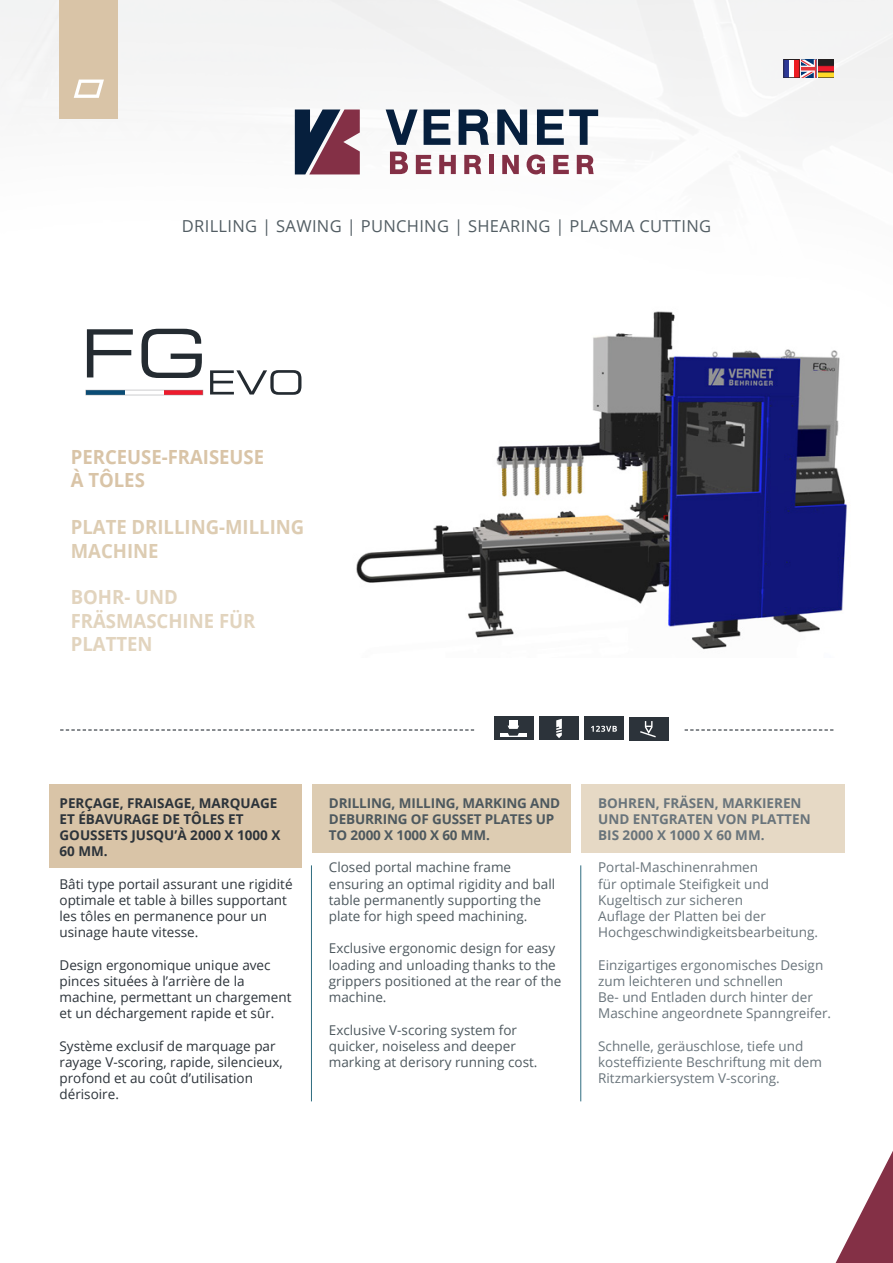
<style>
.page{position:relative;width:893px;height:1263px;background:#fff}
.page>*{position:absolute;margin:0;border:0;box-sizing:border-box;transform-origin:0 0}
.t1{font:700 19.5px/23.4px "Open Sans";color:#e2d4be;scale:.95 1}
.t2{font:700 19.5px/23.4px "Open Sans";color:#ddccb2;scale:.95 1}
.t3{font:700 19.5px "Open Sans";color:#d9c4a7;scale:.95 1}
.t4{font:16.5px "Open Sans";letter-spacing:.02em;color:#525d63}
.t5{font:13.5px/16.2px "Open Sans";color:#69747b}
.t6{font:13.5px/16.2px "Open Sans";color:#2c333a}
.t7{font:13.5px/16.2px "Open Sans";color:#4d585e}
.t8{font:700 13.5px/16.2px "Open Sans";color:#2c333a}
.t9{font:700 13.5px/16.2px "Open Sans";letter-spacing:-.01em;color:#4d585e}
.t10{font:700 13.5px/16.2px "Open Sans";color:#69747b}
</style>
<div class="page">
<img style="left:0;top:0;width:893px;height:832px">
<div style="left:60px;top:0;width:58px;height:118px;background:#d9c4a7"></div>
<div style="left:784px;top:60px;width:15px;height:18px;background:#fff"></div>
<div style="left:784px;top:60px;width:5px;height:18px;background:#2d3896"></div>
<div style="left:794px;top:60px;width:5px;height:18px;background:#ee1d23"></div>
<svg style="left:801px;top:60px;width:32px;height:18px"></svg>
<svg style="left:295px;top:109px;width:65px;height:65px;background:#63465c"></svg>
<svg style="left:390px;top:152px;width:18px;height:22px"></svg>
<svg style="left:416px;top:155px;width:15px;height:19px"></svg>
<svg style="left:439px;top:155px;width:17px;height:19px"></svg>
<svg style="left:464px;top:155px;width:17px;height:19px"></svg>
<div style="left:489px;top:155px;width:5px;height:19px;background:#843046"></div>
<svg style="left:502px;top:155px;width:17px;height:19px"></svg>
<svg style="left:527px;top:154px;width:18px;height:20px"></svg>
<svg style="left:553px;top:155px;width:16px;height:19px"></svg>
<svg style="left:577px;top:155px;width:17px;height:19px"></svg>
<svg style="left:386px;top:110px;width:32px;height:35px"></svg>
<svg style="left:497px;top:110px;width:30px;height:35px"></svg>
<svg style="left:424px;top:110px;width:26px;height:35px"></svg>
<svg style="left:537px;top:110px;width:61px;height:35px"></svg>
<svg style="left:459px;top:110px;width:30px;height:35px"></svg>
<div style="left:539px;top:716px;width:40px;height:24px;background:#2c333a"></div>
<svg style="left:556px;top:719px;width:6px;height:19px"></svg>
<div style="left:629px;top:717px;width:40px;height:23px;background:#2c333a"></div>
<svg style="left:640px;top:721px;width:16px;height:17px"></svg>
<div style="left:584px;top:716px;width:40px;height:24px;background:#2c333a"></div>
<svg style="left:591px;top:726px;width:26px;height:6px"></svg>
<div style="left:494px;top:716px;width:39px;height:24px;background:#2c333a"></div>
<div style="left:509px;top:720px;width:9px;height:7px;background:#fff"></div>
<hr style="left:500px;top:733px;width:27px;height:3px;background:#fff">
<svg style="left:508px;top:726px;width:11px;height:10px"></svg>
<svg style="left:685px;top:729px;width:148px;height:1px"></svg>
<svg style="left:60px;top:729px;width:414px;height:1px"></svg>
<hr style="left:311px;top:865px;width:1px;height:236px;background:#2f6d80">
<hr style="left:580px;top:865px;width:1px;height:236px;background:#2f6d80">
<svg style="left:74px;top:80px;width:30px;height:18px"></svg>
<img style="left:326px;top:302px;width:533px;height:355px">
<svg style="left:87px;top:329px;width:46px;height:48px"></svg>
<svg style="left:141px;top:329px;width:61px;height:49px"></svg>
<svg style="left:210px;top:370px;width:91px;height:25px"></svg>
<svg style="left:85px;top:390px;width:118px;height:5px"></svg>
<div style="left:49px;top:784px;width:252px;height:84px;background:#d9c4a7"></div>
<div style="left:312px;top:784px;width:259px;height:69px;background:#ddccb2"></div>
<div style="left:581px;top:784px;width:263px;height:69px;background:#e6d9c5"></div>
<svg style="left:836px;top:1151px;width:57px;height:112px"></svg>
<p class="t4" style="left:182px;top:214px;width:531px">DRILLING | SAWING | PUNCHING | SHEARING | PLASMA CUTTING</p>
<p class="t3" style="left:71px;top:443px;width:205px">PERCEUSE-FRAISEUSE</p>
<p class="t3" style="left:71px;top:466px;width:80px">À TÔLES</p>
<p class="t2" style="left:71px;top:515px;width:247px">PLATE DRILLING-MILLING<br>MACHINE</p>
<p class="t1" style="left:71px;top:585px;width:196px">BOHR- UND<br>FRÄSMASCHINE FÜR<br>PLATTEN</p>
<p class="t8" style="left:60px;top:794px;width:222px">PERÇAGE, FRAISAGE, MARQUAGE<br>ET ÉBAVURAGE DE TÔLES ET<br>GOUSSETS JUSQU’À 2000 X 1000 X<br>60 MM.</p>
<p class="t6" style="left:60px;top:875px;width:235px">Bâti type portail assurant une rigidité optimale et table à billes supportant les tôles en permanence pour un usinage haute vitesse.</p>
<p class="t6" style="left:60px;top:956px;width:233px">Design ergonomique unique avec pinces situées à l’arrière de la machine, permettant un chargement et un déchargement rapide et sûr.</p>
<p class="t6" style="left:60px;top:1037px;width:225px">Système exclusif de marquage par rayage V-scoring, rapide, silencieux, profond et au coût d’utilisation dérisoire.</p>
<p class="t9" style="left:329px;top:794px;width:233px">DRILLING, MILLING, MARKING AND<br>DEBURRING OF GUSSET PLATES UP<br>TO 2000 X 1000 X 60 MM.</p>
<p class="t7" style="left:329px;top:859px;width:228px">Closed portal machine frame ensuring an optimal rigidity and ball table permanently supporting the plate for high speed machining.</p>
<p class="t7" style="left:329px;top:940px;width:234px">Exclusive ergonomic design for easy loading and unloading thanks to the grippers positioned at the rear of the machine.</p>
<p class="t7" style="left:329px;top:1021px;width:210px">Exclusive V-scoring system for quicker, noiseless and deeper marking at derisory running cost.</p>
<p class="t10" style="left:598px;top:794px;width:214px">BOHREN, FRÄSEN, MARKIEREN<br>UND ENTGRATEN VON PLATTEN<br>BIS 2000 X 1000 X 60 MM.</p>
<p class="t5" style="left:598px;top:859px;width:221px">Portal-Maschinenrahmen<br>für optimale Steifigkeit und<br>Kugeltisch zur sicheren<br>Auflage der Platten bei der<br>Hochgeschwindigkeitsbearbeitung.</p>
<p class="t5" style="left:598px;top:956px;width:234px">Einzigartiges ergonomisches Design zum leichteren und schnellen<br>Be- und Entladen durch hinter der Maschine angeordnete Spanngreifer.</p>
<p class="t5" style="left:598px;top:1037px;width:225px">Schnelle, geräuschlose, tiefe und kosteffiziente Beschriftung mit dem<br>Ritzmarkiersystem V-scoring.</p>
</div>
